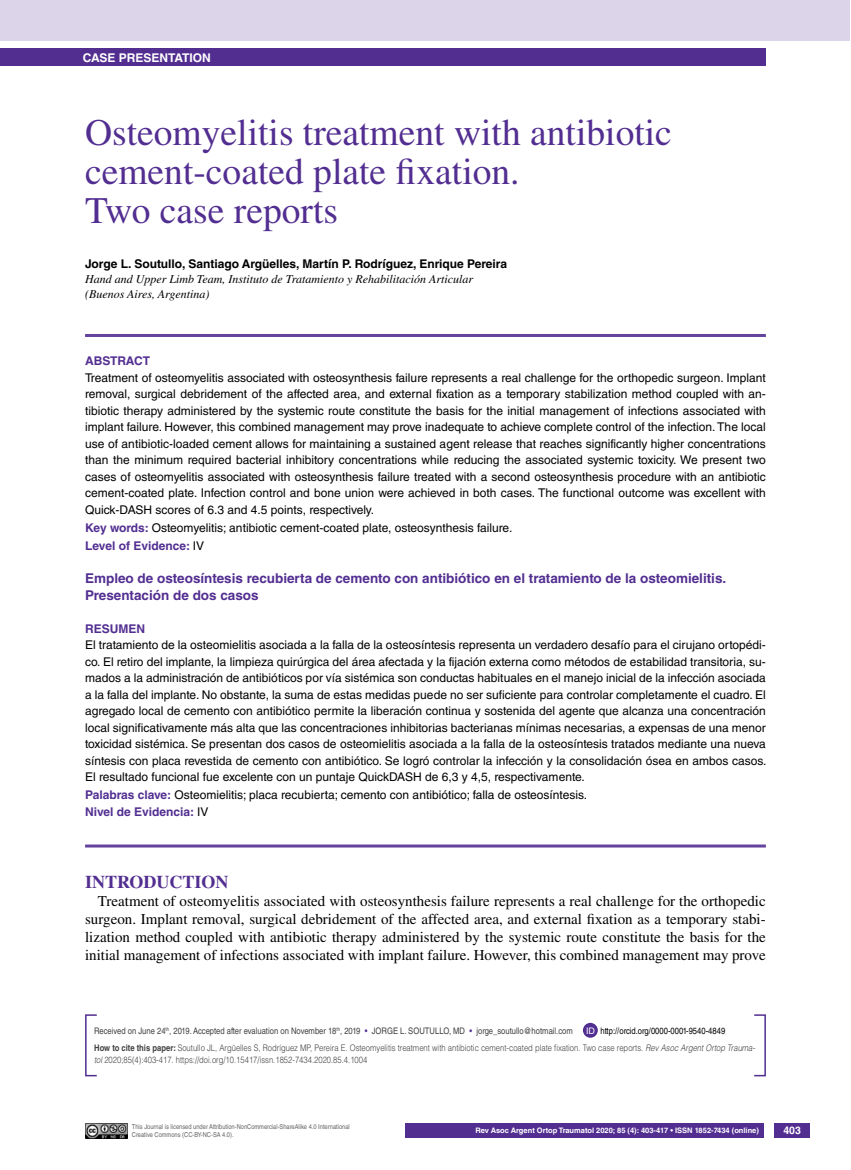
<style>
.page{position:relative;width:851px;height:1170px;background:#fff}
.page>*{position:absolute;margin:0;border:0;box-sizing:border-box;transform-origin:0 0}
.t1{font:37.5px/39px "Times LT Std";color:#522e91}
.t2{font:700 18px "Times LT Std";color:#522e91}
.t3{font:15px/18px "Times LT Std";color:#000;text-align:justify}
.t4{font:700 13.5px/16.5px "Helvetica LT Std";color:#522e91}
.t5{font:12px/16.5px "Helvetica LT Std";color:#000;text-align:justify}
.t6{font:italic 12px/15px "Times LT Std";color:#000}
.t7{font:700 12px "Helvetica LT Std";color:#000}
.t8{font:700 12px "Helvetica LT Std";color:#fff}
.t9{font:700 12px "Helvetica LT Std";color:#522e91}
.t10{font:700 10.5px "Helvetica LT Std";color:#fff}
.t11{font:300 9px/16.2px "Helvetica LT Std";color:#414042;scale:.85 1}
.t12{font:9px "Helvetica LT Std";color:#414042;scale:.85 1}
.t13{font:9px "Helvetica LT Std";color:#fff}
.t14{font:700 7.5px "Helvetica LT Std";color:#fff}
.t15{font:6.75px/7.5px "Helvetica LT Std";color:#636466;scale:.85 1}
.s1{font-weight:700;color:#522e91}
.s2{color:#522e91}
.s3{font-weight:400;color:#000}
.s4{font-weight:700}
.s5{font-style:italic}
</style>
<div class="page">
<div style="left:774px;top:1123px;width:35px;height:14px;background:#522e91"></div>
<div style="left:0;top:49px;width:765px;height:17px;background:#522e91"></div>
<hr style="left:85px;top:334px;width:680px;height:3px;background:#63439c">
<hr style="left:85px;top:844px;width:680px;height:3px;background:#63439c">
<img style="left:85px;top:1123px;width:42px;height:14px">
<div style="left:0;top:0;width:849px;height:41px;background:#dcd5e9"></div>
<div style="left:405px;top:1123px;width:359px;height:14px;background:#522e91"></div>
<div style="left:85px;top:1014px;width:12px;height:62px;border:2px solid #522e91"></div>
<div style="left:583px;top:1022px;width:14px;height:15px;background:#522e91;border-radius:50%"></div>
<p class="t8" style="left:83px;top:50px;width:128px">CASE PRESENTATION</p>
<h1 class="t1" style="left:85px;top:112px;width:588px">Osteomyelitis treatment with antibiotic cement-coated plate fixation.<br>Two case reports</h1>
<p class="t7" style="left:85px;top:256px;width:423px">Jorge L. Soutullo, Santiago Argüelles, Martín P. Rodríguez, Enrique Pereira</p>
<p class="t6" style="left:85px;top:271px;width:389px">Hand and Upper Limb Team, Instituto de Tratamiento y Rehabilitación Articular (Buenos Aires, Argentina)</p>
<p class="t9" style="left:85px;top:354px;width:67px">Abstract</p>
<p class="t5" style="left:85px;top:369px;width:682px">Treatment of osteomyelitis associated with osteosynthesis failure represents a real challenge for the orthopedic surgeon. Implant removal, surgical debridement of the affected area, and external fixation as a temporary stabilization method coupled with an&shy;tibiotic therapy administered by the systemic route constitute the basis for the initial management of infections associated with implant failure. However, this combined management may prove inadequate to achieve complete control of the infection. The local use of antibiotic-loaded cement allows for maintaining a sustained agent release that reaches significantly higher concentrations than the minimum required bacterial inhibitory concentrations while reducing the associated systemic toxicity. We present two cases of osteomyelitis associated with osteosynthesis failure treated with a second osteosynthesis procedure with an antibiotic cement-coated plate. Infection control and bone union were achieved in both cases. The functional outcome was excellent with Quick-DASH scores of 6.3 and 4.5 points, respectively.</p>
<p class="t5" style="left:85px;top:518px;width:428px;line-height:18px"><span class="s1">Key words:</span> Osteomyelitis; antibiotic cement-coated plate, osteosynthesis failure.<br><span class="s1">Level of Evidence:</span> IV</p>
<p class="t4" style="left:85px;top:569px;width:642px">Empleo de osteosíntesis recubierta de cemento con antibiótico en el tratamiento de la osteomielitis.<br>Presentación de dos casos</p>
<p class="t9" style="left:85px;top:621px;width:61px">Resumen</p>
<p class="t5" style="left:85px;top:636px;width:682px">El tratamiento de la osteomielitis asociada a la falla de la osteosíntesis representa un verdadero desafío para el cirujano ortopédi&shy;co. El retiro del implante, la limpieza quirúrgica del área afectada y la fijación externa como métodos de estabilidad transitoria, su&shy;mados a la administración de antibióticos por vía sistémica son conductas habituales en el manejo inicial de la infección asociada a la falla del implante. No obstante, la suma de estas medidas puede no ser suficiente para controlar completamente el cuadro. El agregado local de cemento con antibiótico permite la liberación continua y sostenida del agente que alcanza una concentración local significativamente más alta que las concentraciones inhibitorias bacterianas mínimas necesarias, a expensas de una menor toxicidad sistémica. Se presentan dos casos de osteomielitis asociada a la falla de la osteosíntesis tratados mediante una nueva síntesis con placa revestida de cemento con antibiótico. Se logró controlar la infección y la consolidación ósea en ambos casos.<br>El resultado funcional fue excelente con un puntaje QuickDASH de 6,3 y 4,5, respectivamente.</p>
<p class="t5" style="left:85px;top:786px;width:503px"><span class="s1">Palabras clave:</span> Osteomielitis; placa recubierta; cemento con antibiótico; falla de osteosíntesis.<br><span class="s1">Nivel de Evidencia:</span> IV</p>
<h2 class="t2" style="left:85px;top:870px;width:145px">INTRODUCTION</h2>
<p class="t3" style="left:85px;top:891px;width:682px;text-indent:13px">Treatment of osteomyelitis associated with osteosynthesis failure represents a real challenge for the orthopedic surgeon. Implant removal, surgical debridement of the affected area, and external fixation as a temporary stabi&shy;lization method coupled with antibiotic therapy administered by the systemic route constitute the basis for the initial management of infections associated with implant failure. However, this combined management may prove</p>
<p class="t13" style="left:586px;top:1025px;width:10px">ID</p>
<p class="t12" style="left:94px;top:1025px;width:564px">Received on June 24<sup>th</sup>, 2019. Accepted after evaluation on November 18<sup>th</sup>, 2019 <span class="s2">•</span> Jorge L. Soutullo, MD <span class="s2">•</span> jorge_soutullo@hotmail.com</p>
<p class="t11" style="left:94px;top:1022px;width:779px;text-indent:506px"><span class="s3">http://orcid.org/0000-0001-9540-4849<br></span><span class="s4">How to cite this paper:</span> Soutullo JL, Argüelles S, Rodríguez MP, Pereira E. Osteomyelitis treatment with antibiotic cement-coated plate fixation. Two case reports. <span class="s5">Rev Asoc Argent Ortop Trauma-</span></p>
<p class="t11" style="left:94px;top:1051px;width:323px"><span class="s5">tol</span> 2020;85(4):403-417. https://doi.org/10.15417/issn.1852-7434.2020.85.4.1004</p>
<p class="t15" style="left:132px;top:1123px;width:258px">This Journal is licensed under Attribution-NonCommercial-ShareAlike 4.0 International<br>Creative Commons (CC-BY-NC-SA 4.0).</p>
<p class="t14" style="left:475px;top:1125px;width:285px">Rev Asoc Argent Ortop Traumatol 2020; 85 (4): 403-417 • ISSN 1852-7434 (online)</p>
<p class="t10" style="left:783px;top:1124px;width:19px">403</p>
</div>
